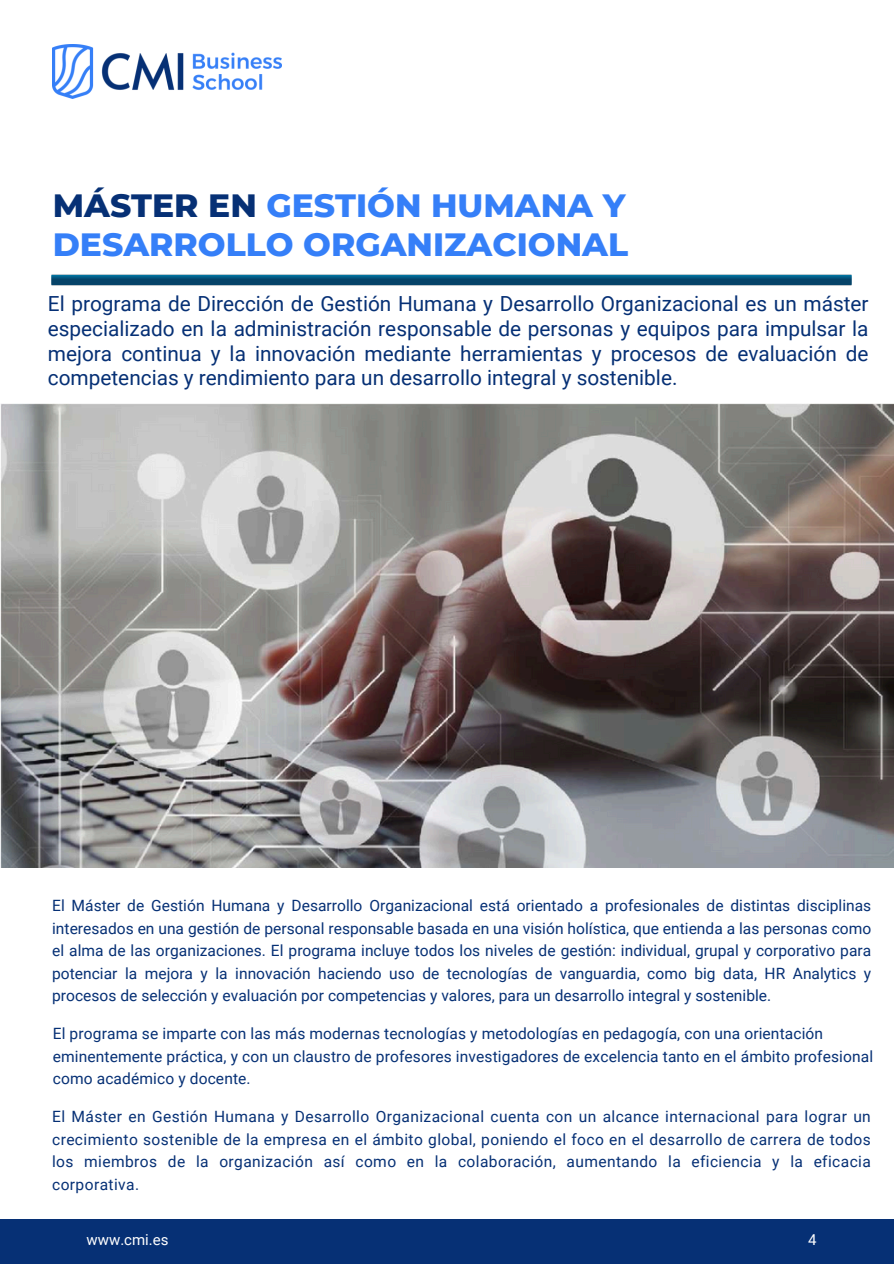
<style>
.page{position:relative;width:894px;height:1264px;background:#fff}
.page>*{position:absolute;margin:0;border:0;box-sizing:border-box;transform-origin:0 0}
.t1{font:800 32.85px/39.3px "Montserrat";color:#357ff8}
.t2{font:20.85px/24.8px "Roboto";color:#063075;text-align:justify}
.t3{font:15.6px/22.5px "Roboto";letter-spacing:.01em;color:#063075;text-align:justify}
.t4{font:15px "Roboto";color:#fff}
.s1{color:#063075}
</style>
<div class="page">
<img style="left:0;top:403px;width:893px;height:465px">
<img style="left:51px;top:274px;width:801px;height:12px">
<div style="left:0;top:1219px;width:893px;height:44px;background:#063075"></div>
<img style="left:53px;top:45px;width:228px;height:54px">
<h1 class="t1" style="left:53px;top:185px;width:576px"><span class="s1">MÁSTER EN</span> GESTIÓN HUMANA Y<br>DESARROLLO ORGANIZACIONAL</h1>
<p class="t2" style="left:48px;top:291px;width:822px">El programa de Dirección de Gestión Humana y Desarrollo Organizacional es un máster especializado en la administración responsable de personas y equipos para impulsar la mejora continua y la innovación mediante herramientas y procesos de evaluación de competencias y rendimiento para un desarrollo integral y sostenible.</p>
<p class="t3" style="left:52px;top:894px;width:820px">El Máster de Gestión Humana y Desarrollo Organizacional está orientado a profesionales de distintas disciplinas interesados en una gestión de personal responsable basada en una visión holística, que entienda a las personas como el alma de las organizaciones. El programa incluye todos los niveles de gestión: individual, grupal y corporativo para potenciar la mejora y la innovación haciendo uso de tecnologías de vanguardia, como big data, HR Analytics y procesos de selección y evaluación por competencias y valores, para un desarrollo integral y sostenible.</p>
<h2 class="t3" style="left:53px;top:1022px;width:821px;text-align:left">El programa se imparte con las más modernas tecnologías y metodologías en pedagogía, con una orientación eminentemente práctica, y con un claustro de profesores investigadores de excelencia tanto en el ámbito profesional como académico y docente.</h2>
<p class="t3" style="left:52px;top:1105px;width:820px">El Máster en Gestión Humana y Desarrollo Organizacional cuenta con un alcance internacional para lograr un crecimiento sostenible de la empresa en el ámbito global, poniendo el foco en el desarrollo de carrera de todos los miembros de la organización así como en la colaboración, aumentando la eficiencia y la eficacia corporativa.</p>
<p class="t4" style="left:86px;top:1230px;width:83px">www.cmi.es</p>
<p class="t4" style="left:807px;top:1230px;width:10px">4</p>
</div>
